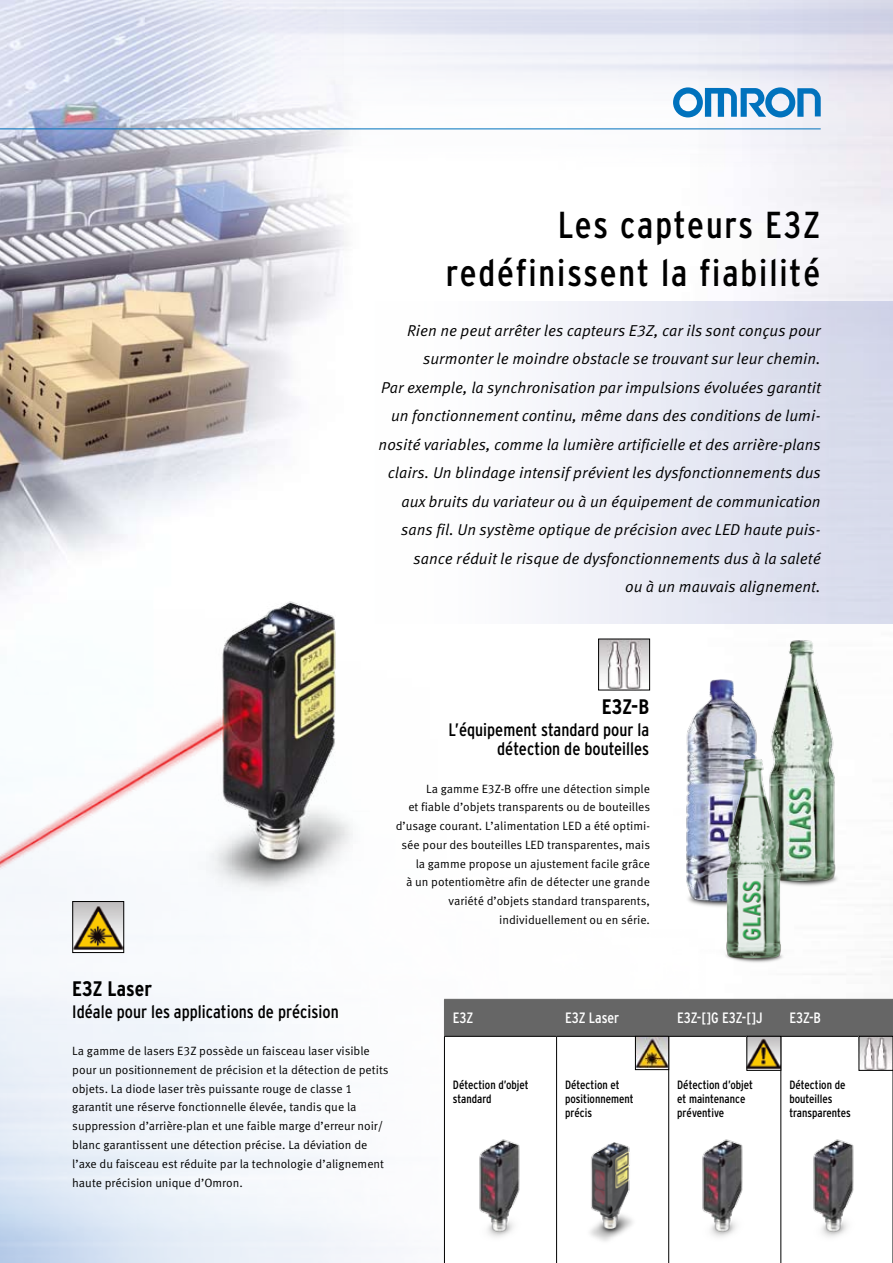
<style>
.page{position:relative;width:893px;height:1263px;background:#fff}
.page>*{position:absolute;margin:0;border:0;box-sizing:border-box;transform-origin:0 0}
.t1{font:condensed 37.5px/48px "Interstate";letter-spacing:.05em;color:#000;text-align:right}
.t2{font:700 condensed 21px "Interstate";color:#000}
.t3{font:condensed 18px/19.5px "Interstate";color:#000;text-align:right}
.t4{font:italic 15.75px/28.5px "Meta Pro";color:#000;text-align:right}
.t5{font:condensed 15px "Interstate";color:#fff}
.t6{font:12px/18.8px "Meta Pro";color:#000}
.t7{font:condensed 12px/14.4px "Interstate";color:#000}
</style>
<div class="page">
<img style="left:0;top:230px;width:347px;height:319px">
<img style="left:0;top:0;width:893px;height:230px">
<svg style="left:673px;top:87px;width:148px;height:30px"></svg>
<hr style="left:0;top:128px;width:821px;height:1px;background:#0072bd">
<img style="left:0;top:568px;width:363px;height:457px">
<img style="left:74px;top:903px;width:48px;height:48px">
<div style="left:72px;top:901px;width:52px;height:52px;border:1px solid #000"></div>
<img style="left:600px;top:641px;width:48px;height:47px">
<div style="left:598px;top:639px;width:52px;height:51px;border:1px solid #000"></div>
<img style="left:686px;top:679px;width:66px;height:228px">
<img style="left:752px;top:640px;width:99px;height:254px">
<img style="left:712px;top:746px;width:82px;height:222px">
<hr style="left:444px;top:1037px;width:1px;height:226px;background:#000">
<hr style="left:556px;top:1037px;width:1px;height:226px;background:#000">
<hr style="left:668px;top:1037px;width:1px;height:226px;background:#000">
<hr style="left:780px;top:1037px;width:1px;height:226px;background:#000">
<hr style="left:892px;top:1037px;width:1px;height:226px;background:#000">
<div style="left:444px;top:999px;width:449px;height:38px;background:#666"></div>
<hr style="left:892px;top:1000px;width:1px;height:36px;background:#666">
<img style="left:590px;top:1142px;width:43px;height:99px">
<img style="left:479px;top:1139px;width:41px;height:98px">
<img style="left:702px;top:1139px;width:41px;height:98px">
<img style="left:813px;top:1139px;width:41px;height:98px">
<img style="left:637px;top:1038px;width:30px;height:30px">
<div style="left:635px;top:1036px;width:34px;height:34px;border:1px solid #000"></div>
<img style="left:748px;top:1038px;width:31px;height:31px">
<div style="left:746px;top:1036px;width:35px;height:35px;border:1px solid #000"></div>
<img style="left:861px;top:1038px;width:30px;height:31px">
<div style="left:859px;top:1036px;width:34px;height:35px;border:1px solid #000"></div>
<h1 class="t1" style="left:446px;top:201px;width:376px">Les capteurs E3Z redéfinissent la fiabilité</h1>
<p class="t4" style="left:379px;top:316px;width:444px">Rien ne peut arrêter les capteurs E3Z, car ils sont conçus pour surmonter le moindre obstacle se trouvant sur leur chemin.<br>Par exemple, la synchronisation par impulsions évoluées garantit un fonctionnement continu, même dans des conditions de lumi&shy;nosité variables, comme la lumière artificielle et des arrière-plans clairs. Un blindage intensif prévient les dysfonctionnements dus aux bruits du variateur ou à un équipement de communication sans fil. Un système optique de précision avec LED haute puis&shy;sance réduit le risque de dysfonctionnements dus à la saleté<br>ou à un mauvais alignement.</p>
<h2 class="t2" style="left:602px;top:695px;width:49px">E3Z-B</h2>
<h3 class="t3" style="left:449px;top:719px;width:202px">L’équipement standard pour la détection de bouteilles</h3>
<p class="t6" style="left:396px;top:779px;width:256px;text-align:right">La gamme E3Z-B offre une détection simple<br>et fiable d’objets transparents ou de bouteilles d’usage courant. L’alimentation LED a été optimi&shy;sée pour des bouteilles LED transparentes, mais la gamme propose un ajustement facile grâce<br>à un potentiomètre afin de détecter une grande variété d’objets standard transparents, individuellement ou en série.</p>
<h2 class="t2" style="left:72px;top:977px;width:81px">E3Z Laser</h2>
<h3 class="t3" style="left:72px;top:1001px;width:268px">Idéale pour les applications de précision</h3>
<p class="t6" style="left:72px;top:1042px;width:318px">La gamme de lasers E3Z possède un faisceau laser visible pour un positionnement de précision et la détection de petits objets. La diode laser très puissante rouge de classe 1 garantit une réserve fonctionnelle élevée, tandis que la suppression d’arrière-plan et une faible marge d’erreur noir/ blanc garantissent une détection précise. La déviation de l’axe du faisceau est réduite par la technologie d’alignement haute précision unique d’Omron.</p>
<p class="t5" style="left:453px;top:1009px;width:22px">E3Z</p>
<p class="t5" style="left:565px;top:1009px;width:56px">E3Z Laser</p>
<p class="t5" style="left:677px;top:1009px;width:87px">E3Z-[]G E3Z-[]J</p>
<p class="t5" style="left:789px;top:1009px;width:33px">E3Z-B</p>
<p class="t7" style="left:453px;top:1077px;width:77px">Détection d’objet standard</p>
<p class="t7" style="left:565px;top:1077px;width:70px">Détection et positionnement précis</p>
<p class="t7" style="left:677px;top:1077px;width:77px">Détection d’objet et maintenance préventive</p>
<p class="t7" style="left:789px;top:1077px;width:63px">Détection de bouteilles transparentes</p>
</div>
